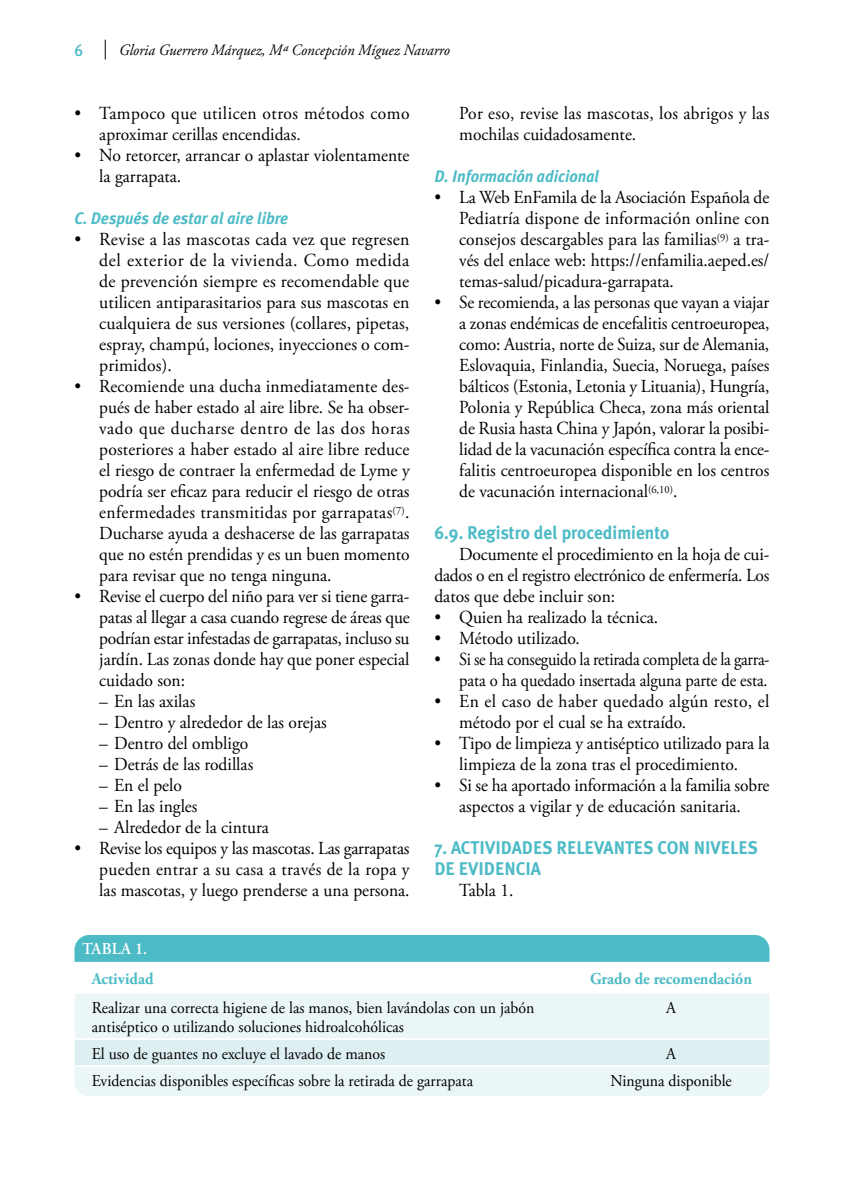
<style>
.page{position:relative;width:844px;height:1191px;background:#fff}
.page>*{position:absolute;margin:0;border:0;box-sizing:border-box;transform-origin:0 0}
.t1{font:18.38px/21px "Adobe Garamond Pro";color:#000;text-align:justify;scale:.95 1}
.t2{font:18.38px/21px "Adobe Garamond Pro";color:#000;text-align:justify}
.t3{font:18.38px/21px "Adobe Garamond Pro";letter-spacing:.025em;color:#000;scale:.95 1}
.t4{font:18.38px/21px "Adobe Garamond Pro";color:#000;text-align:right;scale:.9 1}
.t5{font:700 18.38px/21px "Meta Plus";color:#4dbbc6;scale:.95 1}
.t6{font:18.38px/21px "Adobe Garamond Pro";letter-spacing:.02em;color:#000;scale:.95 1}
.t7{font:16.62px/18.4px "Adobe Garamond Pro";color:#000;scale:.95 1}
.t8{font:italic 700 16.62px "Meta Plus";color:#4dbbc6;scale:.95 1}
.t9{font:700 16.62px "Adobe Garamond Pro";color:#4dbbc6;scale:.95 1}
.t10{font:600 16.62px "Adobe Garamond Pro";letter-spacing:.015em;color:#fff;scale:.95 1}
.t11{font:16.62px "Meta Plus Medium Caps";color:#4dbbc6;scale:.95 1}
.t12{font:italic 15.75px "Adobe Garamond Pro";color:#000;scale:.95 1}
</style>
<div class="page">
<svg style="left:105px;top:40px;width:1px;height:20px"></svg>
<div style="left:74px;top:935px;width:695px;height:27px;background:#4dbbc6"></div>
<div style="left:75px;top:994px;width:694px;height:102px;background:#ebf6f7"></div>
<div style="left:75px;top:1040px;width:694px;height:25px;background:#ddeff1"></div>
<hr style="left:74px;top:1038px;width:496px;height:2px;background:#fff">
<hr style="left:570px;top:1038px;width:199px;height:2px;background:#fff">
<hr style="left:74px;top:1065px;width:496px;height:2px;background:#fff">
<hr style="left:570px;top:1065px;width:199px;height:2px;background:#fff">
<p class="t11" style="left:74px;top:41px;width:10px">6</p>
<p class="t12" style="left:119px;top:41px;width:349px">Gloria Guerrero Márquez, Mª Concepción Míguez Navarro</p>
<p class="t3" style="left:99px;top:103px;width:328px;text-indent:-25px">• Tampoco que utilicen otros métodos como aproximar cerillas encendidas.</p>
<p class="t1" style="left:99px;top:145px;width:328px;text-indent:-25px">• No retorcer, arrancar o aplastar violentamente la garrapata.</p>
<p class="t8" style="left:74px;top:209px;width:226px">C. Después de estar al aire libre</p>
<p class="t2" style="left:99px;top:229px;width:312px;text-indent:-25px">• Revise a las mascotas cada vez que regresen del exterior de la vivienda. Como medida de prevención siempre es recomendable que utilicen antiparasitarios para sus mascotas en cualquiera de sus versiones (collares, pipetas, espray, champú, lociones, inyecciones o com&shy;primidos).</p>
<p class="t1" style="left:99px;top:376px;width:328px;text-indent:-25px">• Recomiende una ducha inmediatamente des&shy;pués de haber estado al aire libre. Se ha obser&shy;vado que ducharse dentro de las dos horas posteriores a haber estado al aire libre reduce el riesgo de contraer la enfermedad de Lyme y podría ser eficaz para reducir el riesgo de otras enfermedades transmitidas por garrapatas<sup>(7)</sup>.<br>Ducharse ayuda a deshacerse de las garrapatas que no estén prendidas y es un buen momento para revisar que no tenga ninguna.</p>
<p class="t1" style="left:99px;top:586px;width:328px;text-indent:-25px">• Revise el cuerpo del niño para ver si tiene garra&shy;patas al llegar a casa cuando regrese de áreas que podrían estar infestadas de garrapatas, incluso su jardín. Las zonas donde hay que poner especial cuidado son:</p>
<p class="t1" style="left:99px;top:691px;width:103px">– En las axilas</p>
<p class="t1" style="left:99px;top:712px;width:241px">– Dentro y alrededor de las orejas</p>
<p class="t1" style="left:99px;top:733px;width:158px">– Dentro del ombligo</p>
<p class="t1" style="left:99px;top:754px;width:164px">– Detrás de las rodillas</p>
<p class="t1" style="left:99px;top:775px;width:89px">– En el pelo</p>
<p class="t1" style="left:99px;top:796px;width:105px">– En las ingles</p>
<p class="t1" style="left:99px;top:817px;width:180px">– Alrededor de la cintura</p>
<p class="t1" style="left:99px;top:838px;width:328px;text-indent:-25px">• Revise los equipos y las mascotas. Las garrapatas pueden entrar a su casa a través de la ropa y las mascotas, y luego prenderse a una persona.</p>
<p class="t6" style="left:459px;top:103px;width:328px">Por eso, revise las mascotas, los abrigos y las mochilas cuidadosamente.</p>
<p class="t8" style="left:434px;top:167px;width:175px">D. Información adicional</p>
<p class="t1" style="left:459px;top:187px;width:328px;text-indent:-25px">• La Web EnFamila de la Asociación Española de Pediatría dispone de información online con consejos descargables para las familias<sup>(9)</sup> a tra&shy;vés del enlace web: https://enfamilia.aeped.es/ temas-salud/picadura-garrapata.</p>
<p class="t1" style="left:459px;top:292px;width:328px;text-indent:-25px">• Se recomienda, a las personas que vayan a viajar a zonas endémicas de encefalitis centroeuropea, como: Austria, norte de Suiza, sur de Alemania, Eslovaquia, Finlandia, Suecia, Noruega, países bálticos (Estonia, Letonia y Lituania), Hungría, Polonia y República Checa, zona más oriental de Rusia hasta China y Japón, valorar la posibi&shy;lidad de la vacunación específica contra la ence&shy;falitis centroeuropea disponible en los centros de vacunación internacional<sup>(6,10)</sup>.</p>
<p class="t5" style="left:434px;top:522px;width:249px">6.9. Registro del procedimiento</p>
<p class="t1" style="left:434px;top:544px;width:354px;text-indent:25px">Documente el procedimiento en la hoja de cui&shy;dados o en el registro electrónico de enfermería. Los datos que debe incluir son:</p>
<p class="t1" style="left:434px;top:607px;width:237px">• Quien ha realizado la técnica.</p>
<p class="t1" style="left:434px;top:628px;width:155px">• Método utilizado.</p>
<p class="t4" style="left:434px;top:649px;width:374px">• Si se ha conseguido la retirada completa de la garra&shy;pata o ha quedado insertada alguna parte de esta.</p>
<p class="t3" style="left:459px;top:691px;width:328px;text-indent:-25px">• En el caso de haber quedado algún resto, el método por el cual se ha extraído.</p>
<p class="t1" style="left:434px;top:733px;width:354px;text-align:center">• Tipo de limpieza y antiséptico utilizado para la limpieza de la zona tras el procedimiento.</p>
<p class="t1" style="left:434px;top:775px;width:354px;text-align:center">• Si se ha aportado información a la familia sobre aspectos a vigilar y de educación sanitaria.</p>
<p class="t5" style="left:434px;top:837px;width:342px">7. ACTIVIDADES RELEVANTES CON NIVELES<br>DE EVIDENCIA</p>
<p class="t1" style="left:459px;top:880px;width:59px">Tabla 1.</p>
<p class="t10" style="left:82px;top:939px;width:70px">TABLA 1.</p>
<p class="t9" style="left:92px;top:969px;width:66px">Actividad</p>
<p class="t9" style="left:590px;top:969px;width:172px">Grado de recomendación</p>
<p class="t7" style="left:92px;top:999px;width:467px">Realizar una correcta higiene de las manos, bien lavándolas con un jabón antiséptico o utilizando soluciones hidroalcohólicas</p>
<p class="t7" style="left:666px;top:999px;width:12px">A</p>
<p class="t7" style="left:92px;top:1044px;width:310px">El uso de guantes no excluye el lavado de manos</p>
<p class="t7" style="left:666px;top:1044px;width:12px">A</p>
<p class="t7" style="left:92px;top:1071px;width:402px">Evidencias disponibles específicas sobre la retirada de garrapata</p>
<p class="t7" style="left:610px;top:1071px;width:129px">Ninguna disponible</p>
</div>
